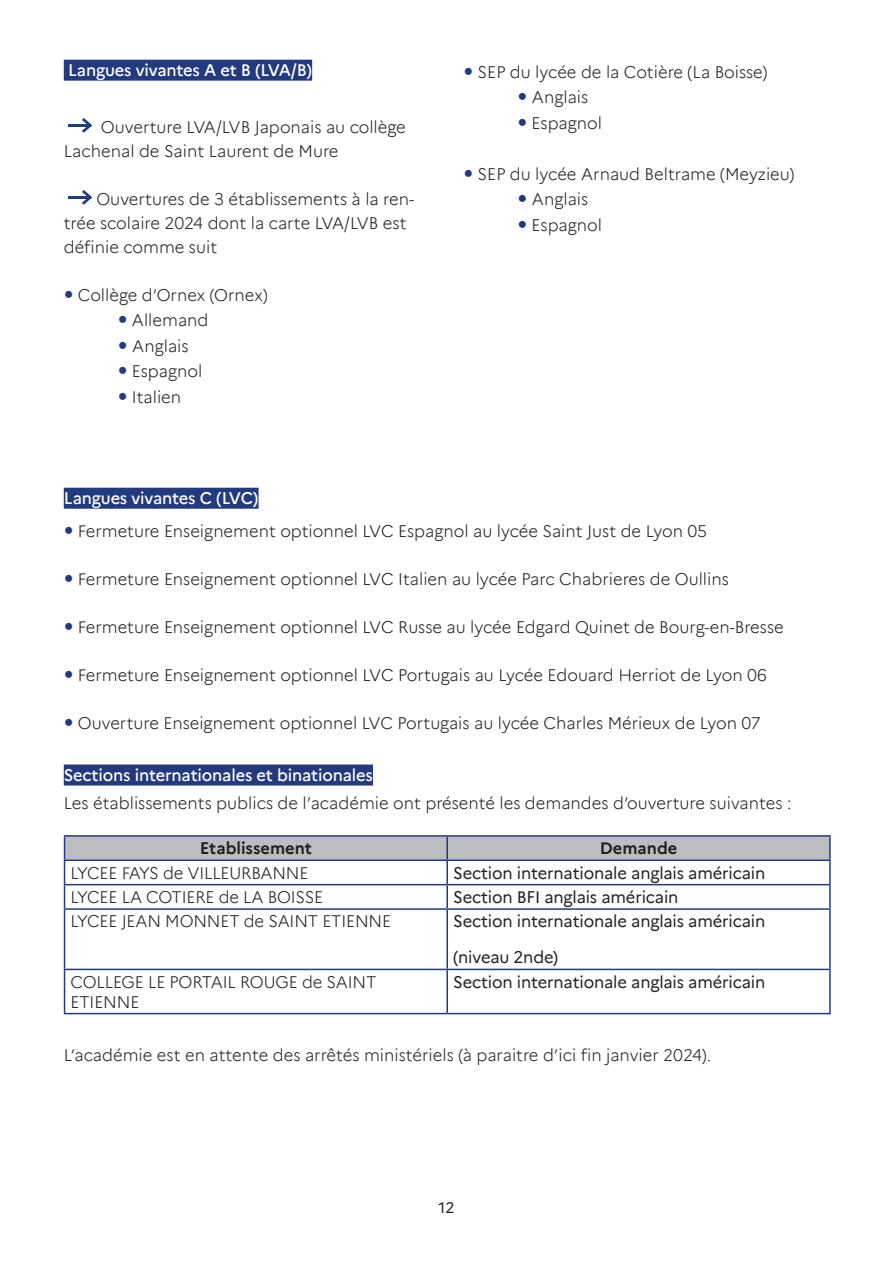
<style>
.page{position:relative;width:893px;height:1263px;background:#fff}
.page>*{position:absolute;margin:0;border:0;box-sizing:border-box;transform-origin:0 0}
.cc3{font:300 16.5px/24px "Marianne";color:#231f20}
.cc3-2{font:16.5px/36px "Marianne";letter-spacing:-.01em;color:#231f20}
.courant1{font:500 16.5px "Marianne";letter-spacing:-.01em;color:#fff}
.t1{font:700 16.5px "Marianne";color:#231f20}
.t2{font:15px "Marianne";color:#231f20}
</style>
<div class="page">
<div style="left:64px;top:60px;width:248px;height:21px;background:#233b7d"></div>
<hr style="left:68px;top:124px;width:22px;height:3px;background:#233b7d">
<svg style="left:82px;top:118px;width:10px;height:15px"></svg>
<hr style="left:68px;top:196px;width:22px;height:3px;background:#233b7d">
<svg style="left:82px;top:190px;width:10px;height:15px"></svg>
<div style="left:64px;top:488px;width:195px;height:21px;background:#233b7d"></div>
<div style="left:64px;top:764px;width:309px;height:21px;background:#233b7d"></div>
<hr style="left:64px;top:835px;width:383px;height:2px;background:#233b7d">
<hr style="left:447px;top:835px;width:384px;height:2px;background:#233b7d">
<hr style="left:829px;top:837px;width:2px;height:22px;background:#233b7d">
<hr style="left:447px;top:859px;width:384px;height:2px;background:#233b7d">
<hr style="left:829px;top:861px;width:2px;height:23px;background:#233b7d">
<svg style="left:64px;top:836px;width:766px;height:72px"></svg>
<hr style="left:447px;top:884px;width:384px;height:1px;background:#233b7d">
<hr style="left:446px;top:885px;width:2px;height:23px;background:#233b7d">
<hr style="left:829px;top:885px;width:2px;height:23px;background:#233b7d">
<hr style="left:64px;top:908px;width:383px;height:2px;background:#233b7d">
<hr style="left:64px;top:910px;width:1px;height:59px;background:#233b7d">
<hr style="left:447px;top:908px;width:384px;height:2px;background:#233b7d">
<hr style="left:446px;top:910px;width:2px;height:59px;background:#233b7d">
<hr style="left:829px;top:910px;width:2px;height:59px;background:#233b7d">
<hr style="left:64px;top:969px;width:383px;height:1px;background:#233b7d">
<hr style="left:64px;top:970px;width:1px;height:43px;background:#233b7d">
<hr style="left:447px;top:969px;width:384px;height:1px;background:#233b7d">
<hr style="left:446px;top:970px;width:2px;height:43px;background:#233b7d">
<hr style="left:829px;top:970px;width:2px;height:43px;background:#233b7d">
<hr style="left:64px;top:1013px;width:383px;height:1px;background:#233b7d">
<hr style="left:447px;top:1013px;width:384px;height:1px;background:#233b7d">
<p class="courant1" style="left:68px;top:58px;width:246px">Langues vivantes A et B (LVA/B)</p>
<p class="cc3" style="left:64px;top:113px;width:344px;text-indent:37px">Ouverture LVA/LVB Japonais au collège<br>Lachenal de Saint Laurent de Mure</p>
<p class="cc3" style="left:64px;top:185px;width:352px;text-indent:33px">Ouvertures de 3 établissements à la ren&shy;trée scolaire 2024 dont la carte LVA/LVB est définie comme suit</p>
<p class="cc3" style="left:78px;top:281px;width:191px">Collège d’Ornex (Ornex)</p>
<p class="cc3" style="left:132px;top:307px;width:78px">Allemand</p>
<p class="cc3" style="left:132px;top:332px;width:58px">Anglais</p>
<p class="cc3" style="left:132px;top:358px;width:72px">Espagnol</p>
<p class="cc3" style="left:132px;top:383px;width:51px">Italien</p>
<p class="cc3" style="left:478px;top:58px;width:291px">SEP du lycée de la Cotière (La Boisse)</p>
<p class="cc3" style="left:532px;top:84px;width:58px">Anglais</p>
<p class="cc3" style="left:532px;top:109px;width:72px">Espagnol</p>
<p class="cc3" style="left:478px;top:160px;width:318px">SEP du lycée Arnaud Beltrame (Meyzieu)</p>
<p class="cc3" style="left:532px;top:186px;width:58px">Anglais</p>
<p class="cc3" style="left:532px;top:211px;width:72px">Espagnol</p>
<p class="courant1" style="left:64px;top:486px;width:196px">Langues vivantes C (LVC)</p>
<p class="cc3" style="left:78px;top:517px;width:631px">Fermeture Enseignement optionnel LVC Espagnol au lycée Saint Just de Lyon 05</p>
<p class="cc3" style="left:78px;top:565px;width:652px">Fermeture Enseignement optionnel LVC Italien au lycée Parc Chabrieres de Oullins</p>
<p class="cc3" style="left:78px;top:613px;width:707px">Fermeture Enseignement optionnel LVC Russe au lycée Edgard Quinet de Bourg-en-Bresse</p>
<p class="cc3" style="left:78px;top:661px;width:691px">Fermeture Enseignement optionnel LVC Portugais au Lycée Edouard Herriot de Lyon 06</p>
<p class="cc3" style="left:78px;top:709px;width:684px">Ouverture Enseignement optionnel LVC Portugais au lycée Charles Mérieux de Lyon 07</p>
<p class="courant1" style="left:64px;top:762px;width:311px">Sections internationales et binationales</p>
<p class="cc3" style="left:64px;top:790px;width:729px">Les établissements publics de l’académie ont présenté les demandes d’ouverture suivantes :</p>
<p class="t1" style="left:200px;top:836px;width:114px">Etablissement</p>
<p class="t1" style="left:600px;top:836px;width:79px">Demande</p>
<p class="cc3" style="left:71px;top:859px;width:240px">LYCEE FAYS de VILLEURBANNE</p>
<p class="cc3-2" style="left:453px;top:853px;width:314px">Section internationale anglais américain</p>
<p class="cc3" style="left:71px;top:884px;width:254px">LYCEE LA COTIERE de LA BOISSE</p>
<p class="cc3-2" style="left:453px;top:878px;width:227px">Section BFI anglais américain</p>
<p class="cc3" style="left:71px;top:908px;width:322px">LYCEE JEAN MONNET de SAINT ETIENNE</p>
<p class="cc3-2" style="left:453px;top:902px;width:314px">Section internationale anglais américain (niveau 2nde)</p>
<p class="cc3" style="left:71px;top:971px;width:307px;line-height:19.8px">COLLEGE LE PORTAIL ROUGE de SAINT<br>ETIENNE</p>
<p class="cc3-2" style="left:453px;top:962px;width:314px">Section internationale anglais américain</p>
<p class="cc3" style="left:64px;top:1041px;width:649px">L’académie est en attente des arrêtés ministériels (à paraitre d’ici fin janvier 2024).</p>
<p class="t2" style="left:439px;top:1196px;width:17px">12</p>
</div>
